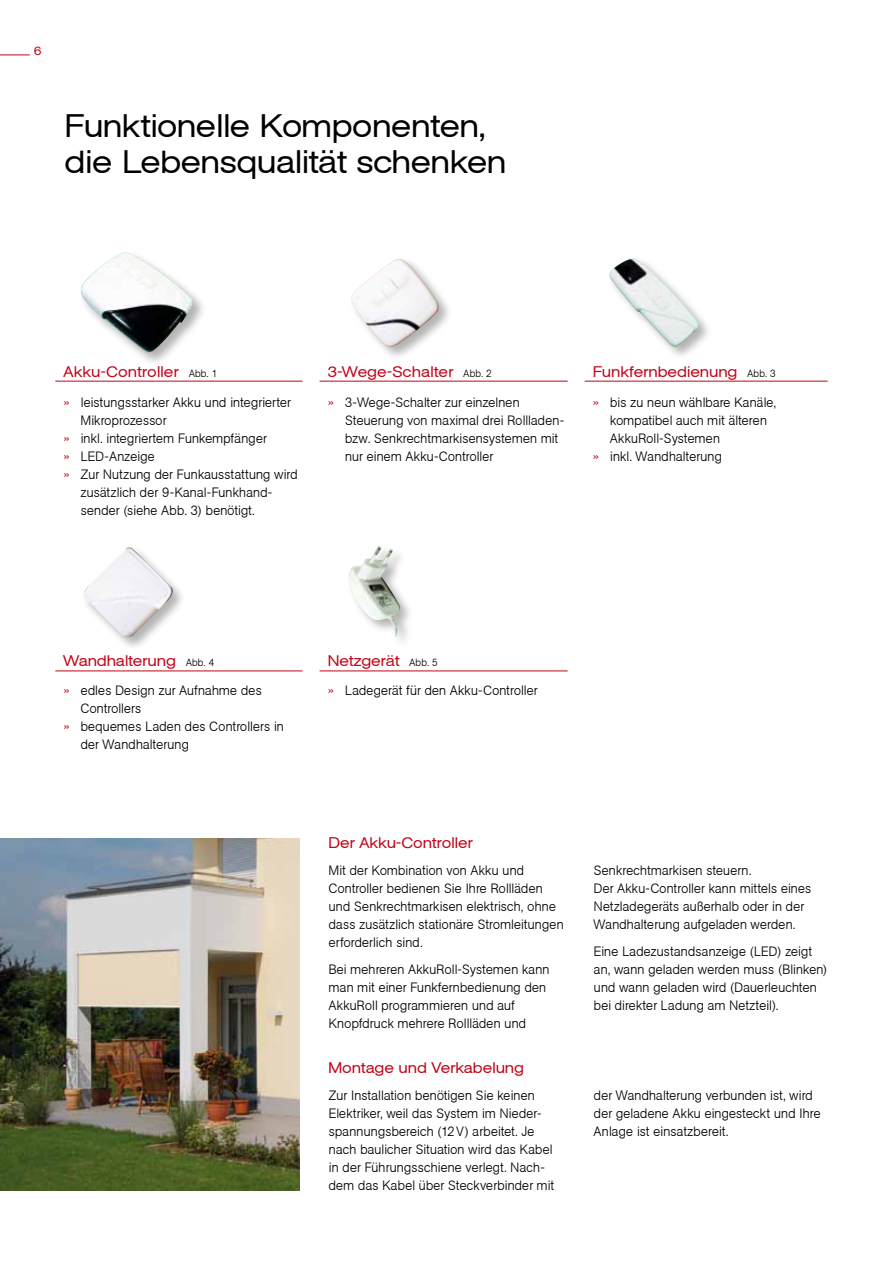
<style>
.page{position:relative;width:893px;height:1263px;background:#fff}
.page>*{position:absolute;margin:0;border:0;box-sizing:border-box;transform-origin:0 0}
.t1{font:31.8px/36px "Agba Extended Normal";color:#000}
.t2{font:15px "Agba Extended Normal";letter-spacing:.01em;color:#c00418}
.t3{font:700 13.5px/18px "Agba Small";letter-spacing:.005em;color:#000}
.t4{font:12px "Agba Extended Normal";color:#c00418}
.s1{font-family:"Agba Small";font-weight:700;font-size:10.5px;color:#000}
.s2{color:#c00418}
</style>
<div class="page">
<hr style="left:0;top:55px;width:30px;height:1px;background:#c00418">
<div style="left:79px;top:250px;width:128px;height:116px;background:#000;opacity:.3"></div>
<img style="left:81px;top:252px;width:113px;height:101px">
<div style="left:349px;top:257px;width:103px;height:103px;background:#000;opacity:.3"></div>
<img style="left:351px;top:259px;width:88px;height:88px">
<div style="left:608px;top:256px;width:104px;height:105px;background:#000;opacity:.3"></div>
<img style="left:609px;top:258px;width:90px;height:89px">
<hr style="left:55px;top:381px;width:248px;height:1px;background:#c00418">
<hr style="left:320px;top:381px;width:248px;height:1px;background:#c00418">
<hr style="left:585px;top:381px;width:243px;height:1px;background:#c00418">
<div style="left:82px;top:546px;width:105px;height:104px;background:#000;opacity:.3"></div>
<img style="left:84px;top:547px;width:89px;height:90px">
<div style="left:347px;top:544px;width:67px;height:106px;background:#000;opacity:.3"></div>
<img style="left:348px;top:546px;width:53px;height:90px">
<hr style="left:55px;top:671px;width:248px;height:1px;background:#c00418">
<hr style="left:320px;top:671px;width:248px;height:1px;background:#c00418">
<img style="left:0;top:839px;width:299px;height:352px">
<p class="t4" style="left:34px;top:44px;width:9px">6</p>
<h1 class="t1" style="left:65px;top:107px;width:443px">Funktionelle Komponenten, die Lebensqualität schenken</h1>
<p class="t2" style="left:64px;top:363px;width:155px">Akku-Controller <span class="s1">Abb. 1</span></p>
<p class="t2" style="left:328px;top:363px;width:165px">3-Wege-Schalter <span class="s1">Abb. 2</span></p>
<p class="t2" style="left:593px;top:363px;width:184px">Funkfernbedienung <span class="s1">Abb. 3</span></p>
<p class="t3" style="left:64px;top:393px;width:229px"><span class="s2">»</span> leistungsstarker Akku und integrierter</p>
<p class="t3" style="left:81px;top:411px;width:87px">Mikroprozessor</p>
<p class="t3" style="left:64px;top:429px;width:205px"><span class="s2">»</span> inkl. integriertem Funkempfänger</p>
<p class="t3" style="left:64px;top:447px;width:93px"><span class="s2">»</span> LED-Anzeige</p>
<p class="t3" style="left:64px;top:465px;width:235px"><span class="s2">»</span> Zur Nutzung der Funkausstattung wird</p>
<p class="t3" style="left:81px;top:483px;width:193px">zusätzlich der 9-Kanal-Funkhand-</p>
<p class="t3" style="left:81px;top:501px;width:176px">sender (siehe Abb. 3) benötigt.</p>
<p class="t3" style="left:345px;top:393px;width:219px;text-indent:-17px"><span class="s2">»</span> 3-Wege-Schalter zur einzelnen Steuerung von maximal drei Rollladen&shy;bzw. Senkrechtmarkisensystemen mit nur einem Akku-Controller</p>
<p class="t3" style="left:593px;top:393px;width:185px"><span class="s2">»</span> bis zu neun wählbare Kanäle,</p>
<p class="t3" style="left:610px;top:411px;width:158px">kompatibel auch mit älteren</p>
<p class="t3" style="left:610px;top:429px;width:111px">AkkuRoll-Systemen</p>
<p class="t3" style="left:593px;top:447px;width:130px"><span class="s2">»</span> inkl. Wandhalterung</p>
<p class="t2" style="left:64px;top:653px;width:152px">Wandhalterung <span class="s1">Abb. 4</span></p>
<p class="t2" style="left:328px;top:653px;width:111px">Netzgerät <span class="s1">Abb. 5</span></p>
<p class="t3" style="left:64px;top:681px;width:200px"><span class="s2">»</span> edles Design zur Aufnahme des</p>
<p class="t3" style="left:81px;top:699px;width:62px">Controllers</p>
<p class="t3" style="left:64px;top:717px;width:222px"><span class="s2">»</span> bequemes Laden des Controllers in</p>
<p class="t3" style="left:81px;top:735px;width:110px">der Wandhalterung</p>
<p class="t3" style="left:328px;top:681px;width:211px"><span class="s2">»</span> Ladegerät für den Akku-Controller</p>
<p class="t2" style="left:329px;top:834px;width:146px">Der Akku-Controller</p>
<p class="t3" style="left:329px;top:861px;width:236px">Mit der Kombination von Akku und Controller bedienen Sie Ihre Rollläden und Senkrechtmarkisen elektrisch, ohne dass zusätzlich stationäre Stromleitungen erforderlich sind.</p>
<p class="t3" style="left:329px;top:960px;width:222px">Bei mehreren AkkuRoll-Systemen kann man mit einer Funkfernbedienung den AkkuRoll programmieren und auf Knopfdruck mehrere Rollläden und</p>
<p class="t3" style="left:594px;top:861px;width:219px">Senkrechtmarkisen steuern.<br>Der Akku-Controller kann mittels eines Netzladegeräts außerhalb oder in der Wandhalterung aufgeladen werden.</p>
<p class="t3" style="left:594px;top:942px;width:235px">Eine Ladezustandsanzeige (LED) zeigt an, wann geladen werden muss (Blinken) und wann geladen wird (Dauerleuchten bei direkter Ladung am Netzteil).</p>
<p class="t2" style="left:329px;top:1059px;width:197px">Montage und Verkabelung</p>
<p class="t3" style="left:329px;top:1086px;width:227px">Zur Installation benötigen Sie keinen Elektriker, weil das System im Nieder&shy;spannungsbereich (12V) arbeitet. Je nach baulicher Situation wird das Kabel in der Führungsschiene verlegt. Nach&shy;dem das Kabel über Steckverbinder mit</p>
<p class="t3" style="left:594px;top:1086px;width:228px">der Wandhalterung verbunden ist, wird der geladene Akku eingesteckt und Ihre<br>Anlage ist einsatzbereit.</p>
</div>
